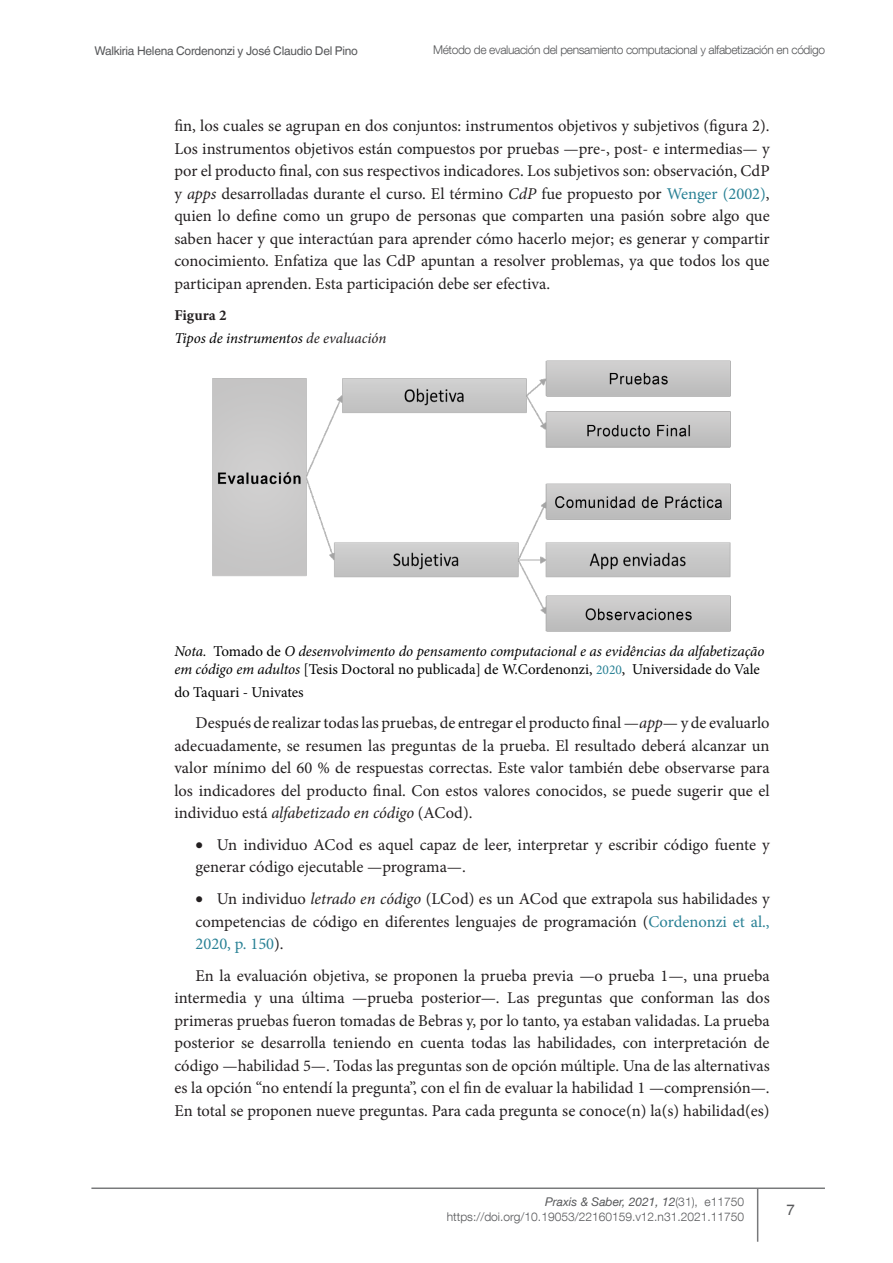
<style>
.page{position:relative;width:893px;height:1263px;background:#fff}
.page>*{position:absolute;margin:0;border:0;box-sizing:border-box;transform-origin:0 0}
.texto{font:16.5px/22.5px "Minion Pro";color:#231f20;text-align:justify}
.nota_-_figura_-_tabl{font:italic 15px/18px "Minion Pro";letter-spacing:-.005em;color:#000}
.nombre_figura_-_tabl{font:italic 15px "Minion Pro";letter-spacing:-.005em;color:#000}
.nota_-_figura_-_tabl-2{font:15px "Minion Pro";letter-spacing:-.005em;color:#000}
.titulo_figura_-tabla{font:700 15px "Minion Pro";color:#231f20}
.t1{font:15px "Helvetica World";color:#57585a}
.t2{font:300 12px/14.4px "Helvetica Neue LT Com";color:#57585a;text-align:right}
.t3{font:300 12px "Helvetica Neue LT Com";letter-spacing:-.03em;color:#57585a}
.t4{font:12px "Helvetica World";letter-spacing:-.02em;color:#57585a}
.s1{font-style:italic}
.s2{color:#298195}
.s3{color:#231f20}
.s4{font-style:normal}
.s5{font-style:normal;font-size:13.5px;color:#298195}
.s6{font-weight:400;font-style:italic}
</style>
<div class="page">
<hr style="left:91px;top:1187px;width:734px;height:2px;background:#57585a">
<hr style="left:757px;top:1189px;width:1px;height:53px;background:#57585a">
<img style="left:212px;top:360px;width:519px;height:272px">
<p class="t4" style="left:94px;top:43px;width:265px">Walkiria Helena Cordenonzi y José Claudio Del Pino</p>
<p class="t3" style="left:433px;top:43px;width:393px">Método de evaluación del pensamiento computacional y alfabetización en código</p>
<p class="texto" style="left:174px;top:115px;width:597px">fin, los cuales se agrupan en dos conjuntos: instrumentos objetivos y subjetivos (figura 2).<br>Los instrumentos objetivos están compuestos por pruebas —pre-, post- e intermedias— y por el producto final, con sus respectivos indicadores. Los subjetivos son: observación, CdP y <span class="s1">apps</span> desarrolladas durante el curso. El término <span class="s1">CdP</span> fue propuesto por <span class="s2">Wenger (2002)</span>, quien lo define como un grupo de personas que comparten una pasión sobre algo que saben hacer y que interactúan para aprender cómo hacerlo mejor; es generar y compartir conocimiento. Enfatiza que las CdP apuntan a resolver problemas, ya que todos los que participan aprenden. Esta participación debe ser efectiva.</p>
<p class="titulo_figura_-tabla" style="left:174px;top:305px;width:54px">Figura 2</p>
<p class="nombre_figura_-_tabl" style="left:174px;top:328px;width:214px">Tipos de instrumentos <span class="s3">de evaluación</span></p>
<p class="nota_-_figura_-_tabl" style="left:174px;top:643px;width:592px">Nota. <span class="s4">Tomado de</span> O desenvolvimento do pensamento computacional e as evidências da alfabetização em código em adultos <span class="s4">[Tesis Doctoral no publicada] de W.Cordenonzi,</span> <span class="s5">2020</span><span class="s4">, Universidade do Vale</span></p>
<p class="nota_-_figura_-_tabl-2" style="left:174px;top:682px;width:131px">do Taquari - Univates</p>
<p class="texto" style="left:174px;top:712px;width:597px;text-indent:21px">Después de realizar todas las pruebas, de entregar el producto final —<span class="s1">app</span>— y de evaluarlo adecuadamente, se resumen las preguntas de la prueba. El resultado deberá alcanzar un valor mínimo del 60 % de respuestas correctas. Este valor también debe observarse para los indicadores del producto final. Con estos valores conocidos, se puede sugerir que el individuo está <span class="s1">alfabetizado en código</span> (ACod).</p>
<p class="texto" style="left:196px;top:833px;width:576px">• Un individuo ACod es aquel capaz de leer, interpretar y escribir código fuente y generar código ejecutable —programa—.</p>
<p class="texto" style="left:196px;top:887px;width:575px">• Un individuo <span class="s1">letrado en código</span> (LCod) es un ACod que extrapola sus habilidades y competencias de código en diferentes lenguajes de programación (<span class="s2">Cordenonzi et al., 2020, p. 150</span>).</p>
<p class="texto" style="left:174px;top:964px;width:597px;text-indent:21px">En la evaluación objetiva, se proponen la prueba previa —o prueba 1—, una prueba intermedia y una última —prueba posterior—. Las preguntas que conforman las dos primeras pruebas fueron tomadas de Bebras y, por lo tanto, ya estaban validadas. La prueba posterior se desarrolla teniendo en cuenta todas las habilidades, con interpretación de código —habilidad 5—. Todas las preguntas son de opción múltiple. Una de las alternativas es la opción “no entendí la pregunta”, con el fin de evaluar la habilidad 1 —comprensión—.<br>En total se proponen nueve preguntas. Para cada pregunta se conoce(n) la(s) habilidad(es)</p>
<p class="t2" style="left:447px;top:1194px;width:299px"><span class="s6">Praxis &amp; Saber, 2021, 12</span>(31), e11750 https://doi.org/10.19053/22160159.v12.n31.2021.11750</p>
<p class="t1" style="left:787px;top:1201px;width:10px">7</p>
</div>
